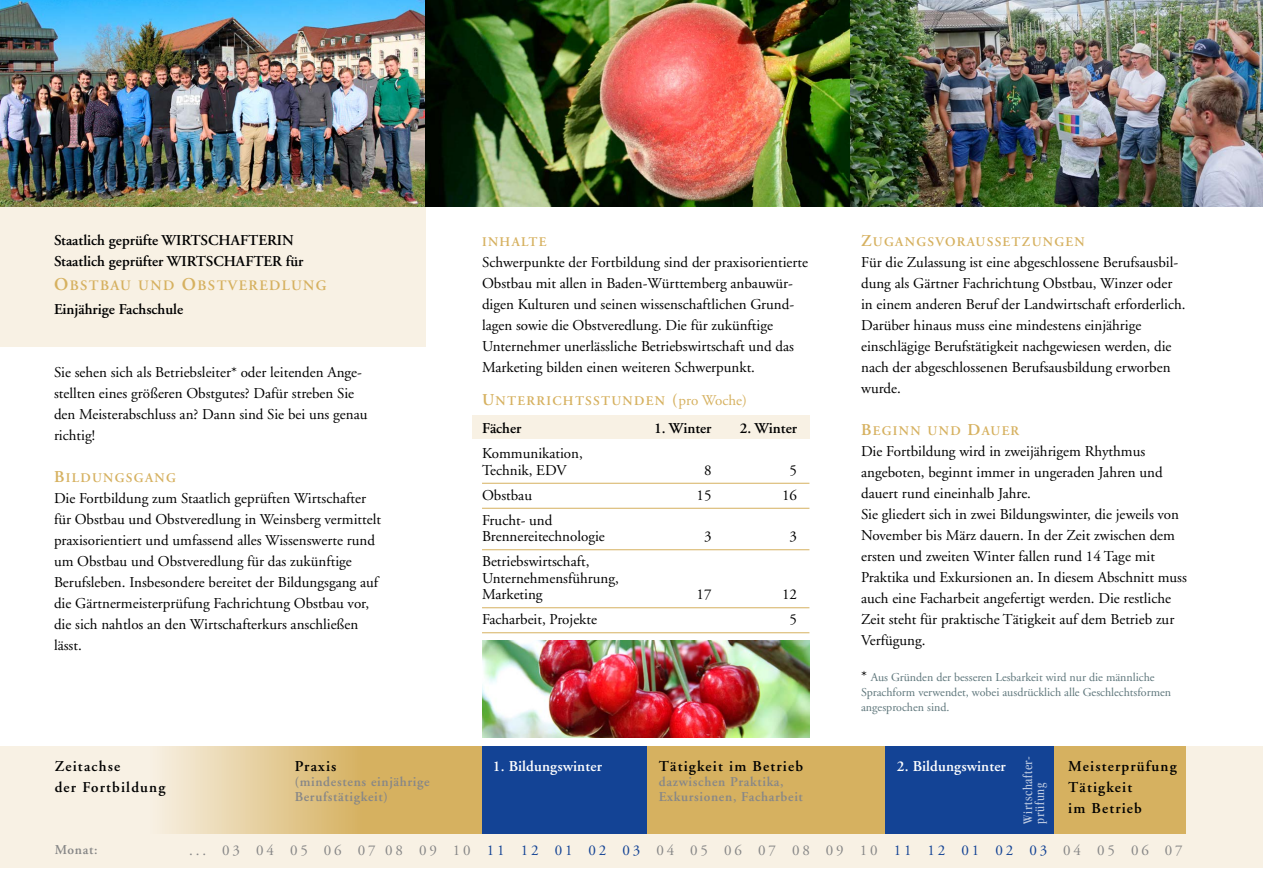
<style>
.page{position:relative;width:1263px;height:893px;background:#fff}
.page>*{position:absolute;margin:0;border:0;box-sizing:border-box;transform-origin:0 0}
.t1{font:15px/21px "Adobe Garamond";color:#000}
.t2{font:600 15px/21px "Adobe Garamond";color:#000}
.t3{font:600 15px/21px "Adobe Garamond";letter-spacing:.08em;color:#000}
.t4{font:15px "Adobe Garamond";letter-spacing:.19em;color:#878787}
.t5{font:600 15px "Adobe Garamond";letter-spacing:.01em;color:#fff}
.t6{font:14.4px "Adobe Garamond Semibold SC800";letter-spacing:.1em;color:#d6b160}
.t7{font:600 13.5px/15px "Adobe Garamond";letter-spacing:.05em;color:#878787}
.t8{font:condensed 13.5px/12px "Garamond";letter-spacing:.05em;color:#fff}
.t9{font:13.2px "Adobe Garamond Semibold SC800";letter-spacing:.1em;color:#d6b160}
.t10{font:12px/15px "Adobe Garamond";color:#5e767b}
.s1{font-size:18px}
.s2{font-size:16.5px}
.s3{font-family:"Adobe Garamond";font-size:15px}
.s4{font-size:15px;color:#000}
.s5{color:#134395}
</style>
<div class="page">
<div style="left:0;top:746px;width:1263px;height:122px;background:#f8f1e4"></div>
<div style="left:482px;top:746px;width:165px;height:87px;background:#134395"></div>
<div style="left:885px;top:746px;width:169px;height:87px;background:#134395"></div>
<svg style="left:165px;top:746px;width:317px;height:87px;background:#dfc386"></svg>
<div style="left:1054px;top:746px;width:131px;height:87px;background:#d6b160"></div>
<div style="left:647px;top:746px;width:238px;height:87px;background:#d6b160"></div>
<div style="left:0;top:207px;width:425px;height:140px;background:#f8f1e4"></div>
<img style="left:0;top:0;width:1263px;height:207px">
<img style="left:482px;top:641px;width:327px;height:96px">
<div style="left:472px;top:416px;width:337px;height:23px;background:#f8f1e4"></div>
<hr style="left:482px;top:483px;width:327px;height:1px;background:#d6b160">
<hr style="left:482px;top:508px;width:327px;height:1px;background:#d6b160">
<hr style="left:482px;top:549px;width:327px;height:1px;background:#d6b160">
<hr style="left:482px;top:607px;width:327px;height:1px;background:#d6b160">
<hr style="left:482px;top:632px;width:327px;height:1px;background:#d6b160">
<p class="t2" style="left:54px;top:230px;width:251px">Staatlich geprüfte WIRTSCHAFTERIN<br>Staatlich geprüfter WIRTSCHAFTER für</p>
<p class="t6" style="left:54px;top:277px;width:274px"><span class="s1">O</span>BSTBAU UND <span class="s1">O</span>BSTVEREDLUNG</p>
<p class="t2" style="left:54px;top:299px;width:131px">Einjährige Fachschule</p>
<p class="t1" style="left:54px;top:362px;width:315px">Sie sehen sich als Betriebsleiter* oder leitenden Ange&shy;stellten eines größeren Obstgutes? Dafür streben Sie den Meisterabschluss an? Dann sind Sie bei uns genau richtig!</p>
<p class="t9" style="left:54px;top:470px;width:124px"><span class="s2">B</span>ILDUNGSGANG</p>
<p class="t1" style="left:54px;top:488px;width:328px">Die Fortbildung zum Staatlich geprüften Wirtschafter für Obstbau und Obstveredlung in Weinsberg vermittelt praxisorientiert und umfassend alles Wissenswerte rund um Obstbau und Obstveredlung für das zukünftige Berufsleben. Insbesondere bereitet der Bildungsgang auf die Gärtnermeisterprüfung Fachrichtung Obstbau vor, die sich nahtlos an den Wirtschafterkurs anschließen lässt.</p>
<p class="t3" style="left:55px;top:756px;width:112px">Zeitachse<br>der Fortbildung</p>
<p class="t2" style="left:295px;top:756px;width:43px">Praxis</p>
<p class="t7" style="left:295px;top:774px;width:136px">(mindestens einjährige<br>Berufstätigkeit)</p>
<p class="t9" style="left:482px;top:234px;width:66px">INHALTE</p>
<p class="t1" style="left:482px;top:252px;width:328px">Schwerpunkte der Fortbildung sind der praxisorientierte Obstbau mit allen in Baden-Württemberg anbauwür&shy;digen Kulturen und seinen wissenschaftlichen Grund&shy;lagen sowie die Obstveredlung. Die für zukünftige Unternehmer unerlässliche Betriebswirtschaft und das Marketing bilden einen weiteren Schwerpunkt.</p>
<p class="t9" style="left:482px;top:393px;width:266px"><span class="s2">U</span>NTERRICHTSSTUNDEN <span class="s2">(</span><span class="s3">pro Woche)</span></p>
<p class="t2" style="left:482px;top:418px;width:41px">Fächer</p>
<p class="t2" style="left:654px;top:418px;width:59px">1. Winter</p>
<p class="t2" style="left:740px;top:418px;width:59px">2. Winter</p>
<p class="t1" style="left:482px;top:445px;width:102px;line-height:16.5px">Kommunikation,<br>Technik, EDV</p>
<p class="t1" style="left:704px;top:460px;width:9px">8</p>
<p class="t1" style="left:789px;top:460px;width:9px">5</p>
<p class="t1" style="left:482px;top:485px;width:52px">Obstbau</p>
<p class="t1" style="left:696px;top:485px;width:16px">15</p>
<p class="t1" style="left:782px;top:485px;width:16px">16</p>
<p class="t1" style="left:482px;top:512px;width:124px;line-height:16.5px">Frucht- und<br>Brennereitechnologie</p>
<p class="t1" style="left:704px;top:526px;width:9px">3</p>
<p class="t1" style="left:789px;top:526px;width:9px">3</p>
<p class="t1" style="left:482px;top:553px;width:138px;line-height:16.5px">Betriebswirtschaft,<br>Unternehmensführung,<br>Marketing</p>
<p class="t1" style="left:696px;top:584px;width:16px">17</p>
<p class="t1" style="left:782px;top:584px;width:16px">12</p>
<p class="t1" style="left:482px;top:609px;width:117px">Facharbeit, Projekte</p>
<p class="t1" style="left:789px;top:609px;width:9px">5</p>
<p class="t5" style="left:493px;top:758px;width:110px">1. Bildungswinter</p>
<p class="t3" style="left:659px;top:756px;width:146px">Tätigkeit im Betrieb</p>
<p class="t7" style="left:659px;top:774px;width:146px">dazwischen Praktika,<br>Exkursionen, Facharbeit</p>
<p class="t9" style="left:861px;top:234px;width:225px"><span class="s2">Z</span>UGANGSVO RAUSSETZUNGEN</p>
<p class="t1" style="left:861px;top:252px;width:326px">Für die Zulassung ist eine abgeschlossene Berufsausbil&shy;dung als Gärtner Fachrichtung Obstbau, Winzer oder in einem anderen Beruf der Landwirtschaft erforderlich.<br>Darüber hinaus muss eine mindestens einjährige einschlägige Berufstätigkeit nachgewiesen werden, die nach der abgeschlossenen Berufsausbildung erworben wurde.</p>
<p class="t9" style="left:861px;top:423px;width:160px"><span class="s2">B</span>EGINN UND <span class="s2">D</span>AUER</p>
<p class="t1" style="left:861px;top:441px;width:327px">Die Fortbildung wird in zweijährigem Rhythmus angeboten, beginnt immer in ungeraden Jahren und dauert rund eineinhalb Jahre.<br>Sie gliedert sich in zwei Bildungswinter, die jeweils von November bis März dauern. In der Zeit zwischen dem ersten und zweiten Winter fallen rund 14 Tage mit Praktika und Exkursionen an. In diesem Abschnitt muss auch eine Facharbeit angefertigt werden. Die restliche Zeit steht für praktische Tätigkeit auf dem Betrieb zur Verfügung.</p>
<p class="t10" style="left:861px;top:670px;width:312px"><span class="s4">*</span> Aus Gründen der besseren Lesbarkeit wird nur die männliche<br>Sprachform verwendet, wobei ausdrücklich alle Geschlechtsformen angesprochen sind.</p>
<p class="t8" style="left:1022px;top:824px;width:69px;rotate:-90deg">Wirtschafter&shy;prüfung</p>
<p class="t5" style="left:897px;top:758px;width:110px">2. Bildungswinter</p>
<p class="t3" style="left:1068px;top:756px;width:110px">Meisterprüfung<br>Tätigkeit<br>im Betrieb</p>
<p class="t7" style="left:55px;top:842px;width:44px">Monat:</p>
<p class="t4" style="left:189px;top:842px;width:995px">... 03 04 05 06 07 08 09 10 <span class="s5">11 12 01 02 03</span> 04 05 06 07 08 09 10 <span class="s5">11 12 01 02 03</span> 04 05 06 07</p>
</div>
